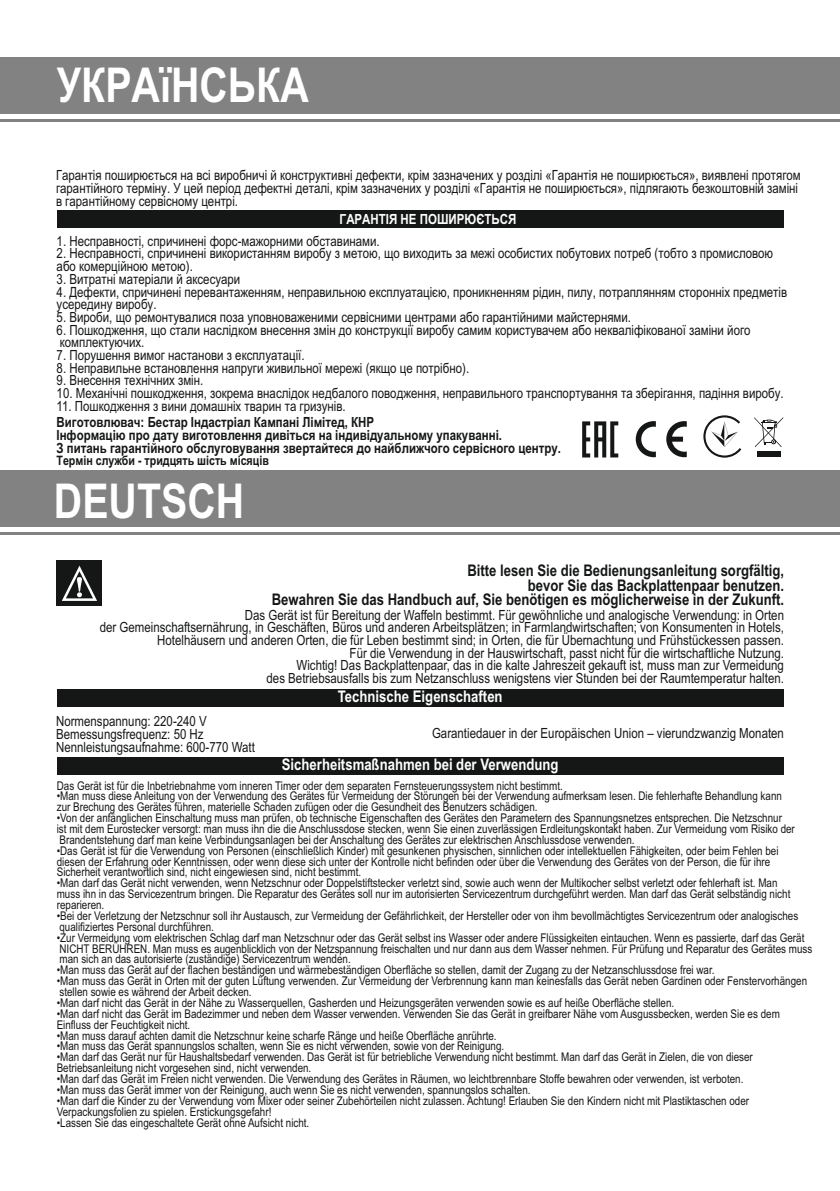
<style>
.page{position:relative;width:840px;height:1191px;background:#fff}
.page>*{position:absolute;margin:0;border:0;box-sizing:border-box;transform-origin:0 0}
.t1{font:700 48px "Arial Narrow";color:#fff}
.t2{font:700 16px/14.6px "Arial Narrow";color:#151616;text-align:right}
.t3{font:700 16px "Arial Narrow";color:#fff}
.t4{font:14px/12.6px "Arial Narrow";color:#151616}
.t5{font:700 14px/12.8px "Arial Narrow";color:#151616}
.t6{font:700 14px "Arial Narrow";color:#fff}
.t7{font:700 13px "Arial Narrow";color:#151616}
.t8{font:12px/10.8px "Arial Narrow";color:#151616}
</style>
<div class="page">
<div style="left:0;top:470px;width:839px;height:57px;background:#818281"></div>
<hr style="left:0;top:532px;width:839px;height:3px;background:#818281">
<div style="left:57px;top:560px;width:45px;height:46px;background:#151616"></div>
<svg style="left:62px;top:565px;width:35px;height:36px"></svg>
<div style="left:57px;top:689px;width:725px;height:17px;background:#151616"></div>
<div style="left:57px;top:757px;width:725px;height:17px;background:#151616"></div>
<hr style="left:0;top:119px;width:839px;height:3px;background:#818281">
<div style="left:0;top:57px;width:839px;height:56px;background:#818281"></div>
<div style="left:57px;top:210px;width:725px;height:17px;background:#151616"></div>
<svg style="left:582px;top:421px;width:36px;height:36px"></svg>
<svg style="left:635px;top:421px;width:51px;height:36px"></svg>
<svg style="left:703px;top:415px;width:38px;height:42px"></svg>
<svg style="left:754px;top:417px;width:28px;height:30px"></svg>
<div style="left:756px;top:451px;width:24px;height:6px;background:#151616"></div>
<h1 class="t1" style="left:57px;top:67px;width:253px">УКРАїНСЬКА</h1>
<p class="t4" style="left:56px;top:170px;width:746px">Гарантія поширюється на всі виробничі й конструктивні дефекти, крім зазначених у розділі «Гарантія не поширюється», виявлені протягом гарантійного терміну. У цей період дефектні деталі, крім зазначених у розділі «Гарантія не поширюється», підлягають безкоштовній заміні в гарантійному сервісному центрі.</p>
<p class="t6" style="left:339px;top:213px;width:178px">ГАРАНТІЯ НЕ ПОШИРЮЄТЬСЯ</p>
<p class="t4" style="left:57px;top:236px;width:324px">1. Несправності, спричинені форс-мажорними обставинами.</p>
<p class="t4" style="left:57px;top:248px;width:717px">2. Несправності, спричинені використанням виробу з метою, що виходить за межі особистих побутових потреб (тобто з промисловою або комерційною метою).</p>
<p class="t4" style="left:57px;top:274px;width:185px">3. Витратні матеріали й аксесуари</p>
<p class="t4" style="left:57px;top:287px;width:731px">4. Дефекти, спричинені перевантаженням, неправильною експлуатацією, проникненням рідин, пилу, потраплянням сторонніх предметів усередину виробу.</p>
<p class="t4" style="left:57px;top:312px;width:575px">5. Вироби, що ремонтувалися поза уповноваженими сервісними центрами або гарантійними майстернями.</p>
<p class="t4" style="left:57px;top:325px;width:695px">6. Пошкодження, що стали наслідком внесення змін до конструкції виробу самим користувачем або некваліфікованої заміни його комплектуючих.</p>
<p class="t4" style="left:57px;top:350px;width:249px">7. Порушення вимог настанови з експлуатації.</p>
<p class="t4" style="left:57px;top:363px;width:414px">8. Неправильне встановлення напруги живильної мережі (якщо це потрібно).</p>
<p class="t4" style="left:57px;top:375px;width:148px">9. Внесення технічних змін.</p>
<p class="t4" style="left:57px;top:388px;width:728px">10. Механічні пошкодження, зокрема внаслідок недбалого поводження, неправильного транспортування та зберігання, падіння виробу.</p>
<p class="t4" style="left:57px;top:401px;width:290px">11. Пошкодження з вини домашніх тварин та гризунів.</p>
<p class="t5" style="left:56px;top:417px;width:505px">Виготовлювач: Бестар Індастріал Кампані Лімітед, КНР<br>Інформацію про дату виготовлення дивіться на індивідуальному упакуванні.<br>З питань гарантійного обслуговування звертайтеся до найближчого сервісного центру.</p>
<p class="t7" style="left:56px;top:455px;width:214px">Термін служби - тридцять шість місяців</p>
<h1 class="t1" style="left:54px;top:483px;width:192px">DEUTSCH</h1>
<h2 class="t2" style="left:271px;top:565px;width:513px">Bitte lesen Sie die Bedienungsanleitung sorgfältig,<br>bevor Sie das Backplattenpaar benutzen.<br>Bewahren Sie das Handbuch auf, Sie benötigen es möglicherweise in der Zukunft.</h2>
<p class="t4" style="left:100px;top:610px;width:685px;text-align:right">Das Gerät ist für Bereitung der Waffeln bestimmt. Für gewöhnliche und analogische Verwendung: in Orten<br>der Gemeinschaftsernährung, in Geschäften, Büros und anderen Arbeitsplätzen; in Farmlandwirtschaften; von Konsumenten in Hotels, Hotelhäusern und anderen Orten, die für Leben bestimmt sind; in Orten, die für Übernachtung und Frühstückessen passen.<br>Für die Verwendung in der Hauswirtschaft, passt nicht für die wirtschaftliche Nutzung.<br>Wichtig! Das Backplattenpaar, das in die kalte Jahreszeit gekauft ist, muss man zur Vermeidung<br>des Betriebsausfalls bis zum Netzanschluss wenigstens vier Stunden bei der Raumtemperatur halten.</p>
<h2 class="t3" style="left:338px;top:690px;width:166px">Technische Eigenschaften</h2>
<p class="t4" style="left:56px;top:716px;width:200px">Normenspannung: 220-240 V<br>Bemessungsfrequenz: 50 Hz<br>Nennleistungsaufnahme: 600-770 Watt</p>
<h2 class="t3" style="left:282px;top:758px;width:278px">Sicherheitsmaßnahmen bei der Verwendung</h2>
<p class="t8" style="left:57px;top:781px;width:507px">Das Gerät ist für die Inbetriebnahme vom inneren Timer oder dem separaten Fernsteuerungssystem nicht bestimmt.</p>
<p class="t8" style="left:57px;top:792px;width:726px">• Man muss diese Anleitung von der Verwendung des Gerätes für Vermeidung der Störungen bei der Verwendung aufmerksam lesen. Die fehlerhafte Behandlung kann zur Brechung des Gerätes führen, materielle Schaden zufügen oder die Gesundheit des Benutzers schädigen.</p>
<p class="t8" style="left:57px;top:813px;width:739px">• Von der anfänglichen Einschaltung muss man prüfen, ob technische Eigenschaften des Gerätes den Parametern des Spannungsnetzes entsprechen. Die Netzschnur<br>ist mit dem Eurostecker versorgt: man muss ihn die die Anschlussdose stecken, wenn Sie einen zuverlässigen Erdleitungskontakt haben. Zur Vermeidung vom Risiko der<br>Brandentstehung darf man keine Verbindungsanlagen bei der Anschaltung des Gerätes zur elektrischen Anschlussdose verwenden.</p>
<p class="t8" style="left:57px;top:846px;width:723px">• Das Gerät ist für die Verwendung von Personen (einschließlich Kinder) mit gesunkenen physischen, sinnlichen oder intellektuellen Fähigkeiten, oder beim Fehlen bei diesen der Erfahrung oder Kenntnissen, oder wenn diese sich unter der Kontrolle nicht befinden oder über die Verwendung des Gerätes von der Person, die für ihre<br>Sicherheit verantwortlich sind, nicht eingewiesen sind, nicht bestimmt.</p>
<p class="t8" style="left:57px;top:879px;width:734px">• Man darf das Gerät nicht verwenden, wenn Netzschnur oder Doppelstiftstecker verletzt sind, sowie auch wenn der Multikocher selbst verletzt oder fehlerhaft ist. Man muss ihn in das Servicezentrum bringen. Die Reparatur des Gerätes soll nur im autorisierten Servicezentrum durchgeführt werden. Man darf das Gerät selbständig nicht reparieren.</p>
<p class="t8" style="left:57px;top:911px;width:742px">• Bei der Verletzung der Netzschnur soll ihr Austausch, zur Vermeidung der Gefährlichkeit, der Hersteller oder von ihm bevollmächtigtes Servicezentrum oder analogisches qualifiziertes Personal durchführen.</p>
<p class="t8" style="left:57px;top:933px;width:756px">• Zur Vermeidung vom elektrischen Schlag darf man Netzschnur oder das Gerät selbst ins Wasser oder andere Flüssigkeiten eintauchen. Wenn es passierte, darf das Gerät<br>NICHT BERÜHREN. Man muss es augenblicklich von der Netzspannung freischalten und nur dann aus dem Wasser nehmen. Für Prüfung und Reparatur des Gerätes muss man sich an das autorisierte (zuständige) Servicezentrum wenden.</p>
<p class="t8" style="left:57px;top:965px;width:659px">• Man muss das Gerät auf der flachen beständigen und wärmebeständigen Oberfläche so stellen, damit der Zugang zu der Netzanschlussdose frei war.</p>
<p class="t8" style="left:57px;top:976px;width:751px">• Man muss das Gerät in Orten mit der guten Lüftung verwenden. Zur Vermeidung der Verbrennung kann man keinesfalls das Gerät neben Gardinen oder Fenstervorhängen stellen sowie es während der Arbeit decken.</p>
<p class="t8" style="left:57px;top:998px;width:618px">• Man darf nicht das Gerät in der Nähe zu Wasserquellen, Gasherden und Heizungsgeräten verwenden sowie es auf heiße Oberfläche stellen.</p>
<p class="t8" style="left:57px;top:1009px;width:724px">• Man darf nicht das Gerät im Badezimmer und neben dem Wasser verwenden. Verwenden Sie das Gerät in greifbarer Nähe vom Ausgussbecken, werden Sie es dem<br>Einfluss der Feuchtigkeit nicht.</p>
<p class="t8" style="left:57px;top:1031px;width:441px">• Man muss darauf achten damit die Netzschnur keine scharfe Ränge und heiße Oberfläche anrührte.</p>
<p class="t8" style="left:57px;top:1042px;width:449px">• Man muss das Gerät spannungslos schalten, wenn Sie es nicht verwenden, sowie von der Reinigung.</p>
<p class="t8" style="left:57px;top:1052px;width:697px">• Man darf das Gerät nur für Haushaltsbedarf verwenden. Das Gerät ist für betriebliche Verwendung nicht bestimmt. Man darf das Gerät in Zielen, die von dieser<br>Betriebsanleitung nicht vorgesehen sind, nicht verwenden.</p>
<p class="t8" style="left:57px;top:1074px;width:687px">• Man darf das Gerät im Freien nicht verwenden. Die Verwendung des Gerätes in Räumen, wo leichtbrennbare Stoffe bewahren oder verwenden, ist verboten.</p>
<p class="t8" style="left:57px;top:1085px;width:475px">• Man muss das Gerät immer von der Reinigung, auch wenn Sie es nicht verwenden, spannungslos schalten.</p>
<p class="t8" style="left:57px;top:1096px;width:693px">• Man darf die Kinder zu der Verwendung vom Mixer oder seiner Zubehörteilen nicht zulassen. Achtung! Erlauben Sie den Kindern nicht mit Plastiktaschen oder<br>Verpackungsfolien zu spielen. Erstickungsgefahr!</p>
<p class="t8" style="left:57px;top:1118px;width:254px">• Lassen Sie das eingeschaltete Gerät ohne Aufsicht nicht.</p>
<p class="t4" style="left:432px;top:727px;width:353px">Garantiedauer in der Europäischen Union – vierundzwanzig Monaten</p>
</div>
